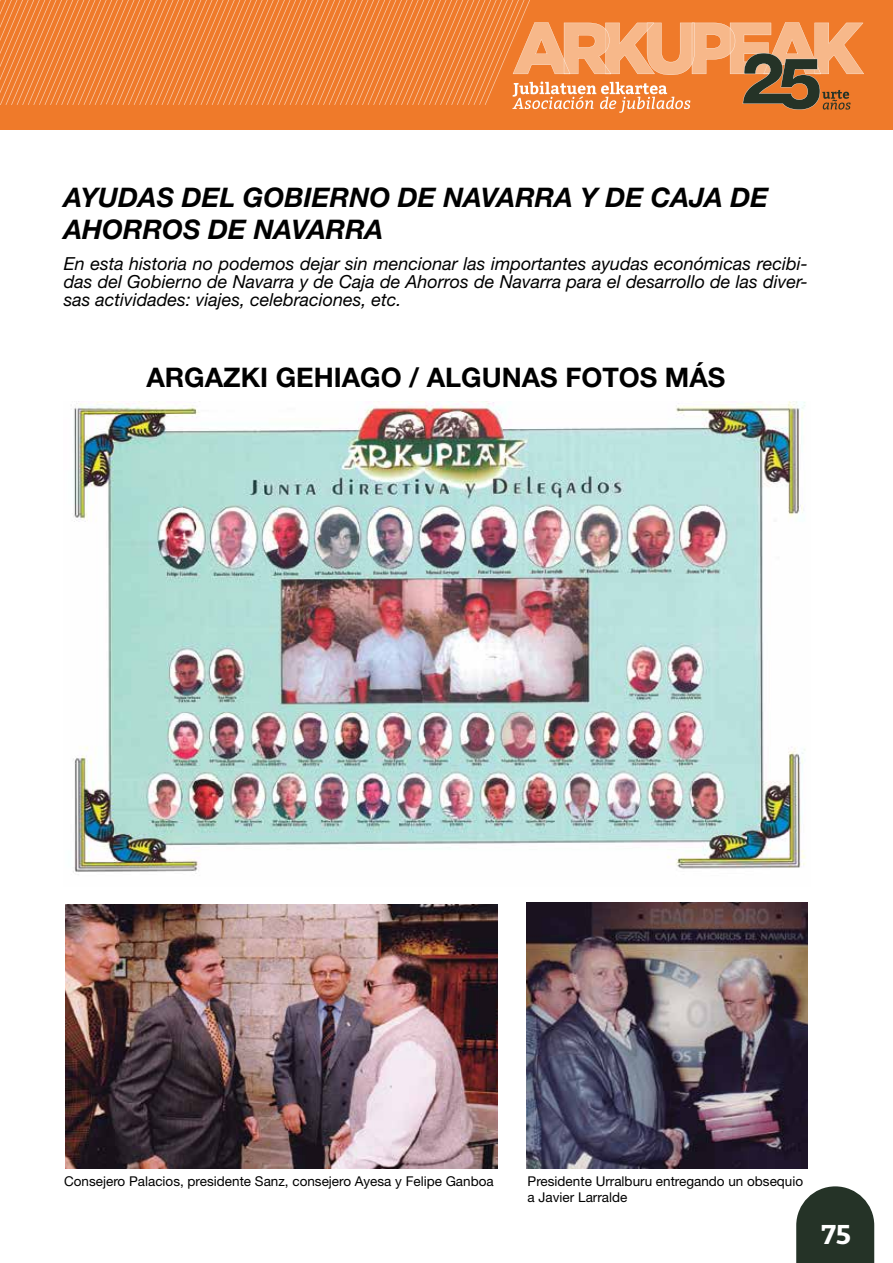
<style>
.page{position:relative;width:893px;height:1263px;background:#fff}
.page>*{position:absolute;margin:0;border:0;box-sizing:border-box;transform-origin:0 0}
.t1{font:italic 700 27px/32.4px "Helvetica Neue";color:#000}
.t2{font:700 27px "Helvetica Neue";color:#000}
.t3{font:700 27px "Bitter";color:#fff}
.t4{font:italic 18px/18px "Helvetica Neue";color:#000;text-align:justify}
.t5{font:13.5px/16.5px "Helvetica Neue";color:#000}
</style>
<div class="page">
<div style="left:0;top:0;width:893px;height:130px;background:#ef7a2a"></div>
<svg style="left:0;top:0;width:864px;height:113px"></svg>
<svg style="left:796px;top:1186px;width:78px;height:77px"></svg>
<img style="left:73px;top:401px;width:733px;height:474px">
<img style="left:65px;top:904px;width:432px;height:265px">
<img style="left:526px;top:902px;width:282px;height:267px">
<h1 class="t1" style="left:64px;top:180px;width:706px">AYUDAS DEL GOBIERNO DE NAVARRA Y DE CAJA DE<br>AHORROS DE NAVARRA</h1>
<p class="t4" style="left:64px;top:254px;width:746px">En esta historia no podemos dejar sin mencionar las importantes ayudas económicas recibi&shy;das del Gobierno de Navarra y de Caja de Ahorros de Navarra para el desarrollo de las diver&shy;sas actividades: viajes, celebraciones, etc.</p>
<h1 class="t2" style="left:146px;top:361px;width:581px">ARGAZKI GEHIAGO / ALGUNAS FOTOS MÁS</h1>
<p class="t5" style="left:64px;top:1172px;width:431px">Consejero Palacios, presidente Sanz, consejero Ayesa y Felipe Ganboa</p>
<p class="t5" style="left:528px;top:1172px;width:277px">Presidente Urralburu entregando un obsequio a Javier Larralde</p>
<h1 class="t3" style="left:822px;top:1218px;width:31px">75</h1>
</div>
